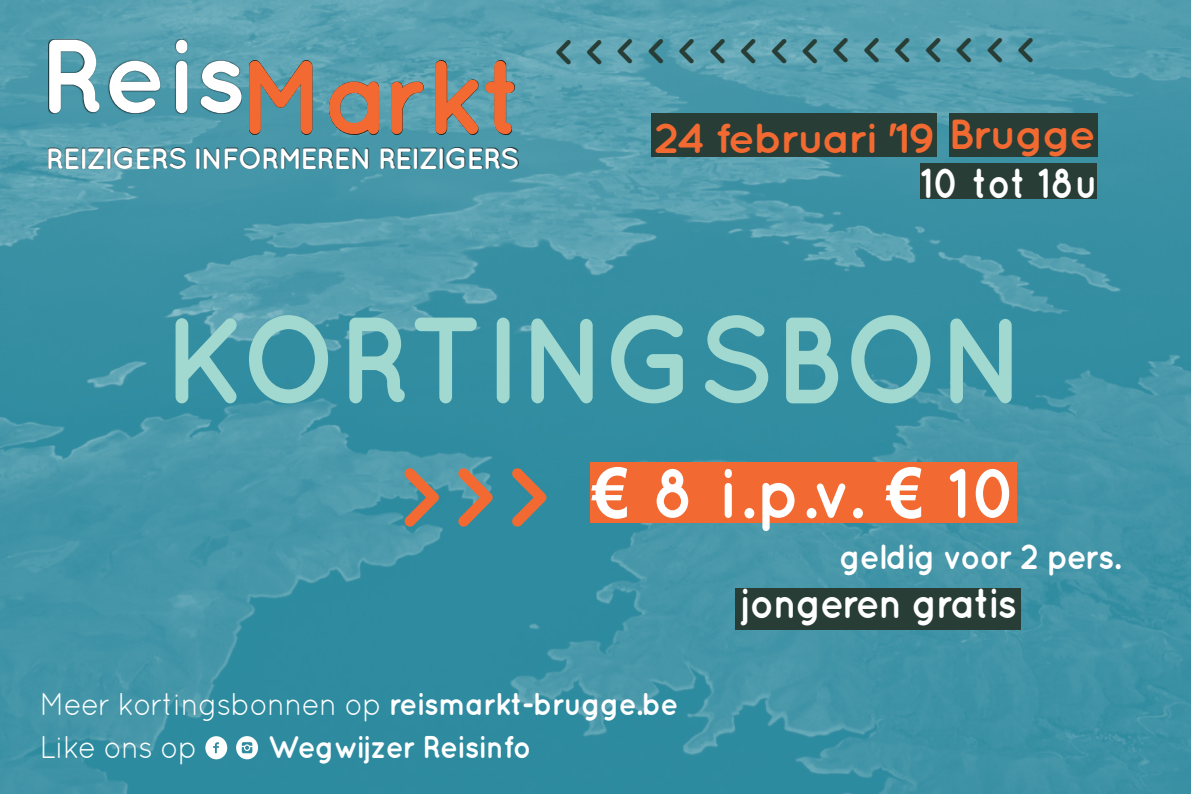
<style>
.page{position:relative;width:1191px;height:794px;background:#fff}
.page>*{position:absolute;margin:0;border:0;box-sizing:border-box;transform-origin:0 0}
.t1{font:700 122.5px "Quicksand";color:#a1d8cf;scale:.94 1}
.t2{font:700 105px "Quicksand";letter-spacing:-.02em;color:#f26a31}
.t3{font:700 84px "Quicksand";color:#f26a31}
.t4{font:700 70px "Quicksand";color:#fff;scale:.94 1}
.t5{font:700 42px "Quicksand";letter-spacing:-.05em;color:#f26a31;scale:1.06 1}
.t6{font:700 42px "Quicksand";letter-spacing:-.04em;color:#fff;scale:.94 1}
.t7{font:700 42px "Quicksand";letter-spacing:-.04em;color:#fff;scale:.9 1}
.t8{font:700 35px "Quicksand";color:#273d35}
.t9{font:700 35px "Quicksand";letter-spacing:-.04em;color:#fff;scale:.94 1}
.t10{font:31.5px "Quicksand";letter-spacing:-.03em;color:#fff;scale:.94 1}
.t11{font:700 31.5px "Quicksand";letter-spacing:-.03em;color:#fff;scale:.94 1}
.t12{font:700 29.4px "Quicksand";letter-spacing:-.05em;color:#fff}
.s1{font-family:"Arial"}
.s2{font-weight:700}
</style>
<div class="page">
<div style="left:0;top:0;width:1191px;height:794px;background:#2b8ba0;opacity:.56"></div>
<svg style="left:205px;top:736px;width:22px;height:23px"></svg>
<svg style="left:236px;top:736px;width:22px;height:23px"></svg>
<div style="left:589px;top:462px;width:427px;height:60px;background:#f26a31"></div>
<div style="left:735px;top:588px;width:285px;height:42px;background:#273d35"></div>
<div style="left:949px;top:113px;width:148px;height:43px;background:#273d35"></div>
<div style="left:651px;top:113px;width:285px;height:43px;background:#273d35"></div>
<div style="left:920px;top:163px;width:177px;height:35px;background:#273d35"></div>
<img style="left:48px;top:147px;width:470px;height:22px">
<img style="left:49px;top:39px;width:193px;height:75px">
<img style="left:249px;top:61px;width:265px;height:73px">
<h2 class="t2" style="left:40px;top:55px;width:485px"><sup>Reis</sup>Markt</h2>
<p class="t12" style="left:46px;top:141px;width:475px">REIZIGERS INFORMEREN REIZIGERS</p>
<p class="t8" style="left:1036px;top:65px;width:485px;rotate:180deg">&gt;&gt;&gt;&gt;&gt;&gt;&gt;&gt;&gt;&gt;&gt;&gt;&gt;&gt;&gt;&gt;</p>
<h3 class="t5" style="left:653px;top:121px;width:419px">24 februari '19 Brugge</h3>
<h3 class="t7" style="left:920px;top:167px;width:199px">10 tot 18u</h3>
<h1 class="t1" style="left:163px;top:311px;width:920px">KORTINGSBON</h1>
<h3 class="t3" style="left:396px;top:463px;width:161px">&gt;&gt;&gt;</h3>
<h3 class="t4" style="left:592px;top:465px;width:454px"><span class="s1">€</span> 8 i.p.v. <span class="s1">€</span> 10</h3>
<p class="t9" style="left:839px;top:542px;width:301px">geldig voor 2 pers.</p>
<h3 class="t6" style="left:741px;top:586px;width:295px">jongeren gratis</h3>
<p class="t10" style="left:40px;top:684px;width:681px">Meer kortingsbonnen op <span class="s2">reismarkt-brugge.be</span></p>
<p class="t10" style="left:40px;top:728px;width:169px">Like ons op</p>
<p class="t11" style="left:268px;top:728px;width:282px">Wegwijzer Reisinfo</p>
</div>
